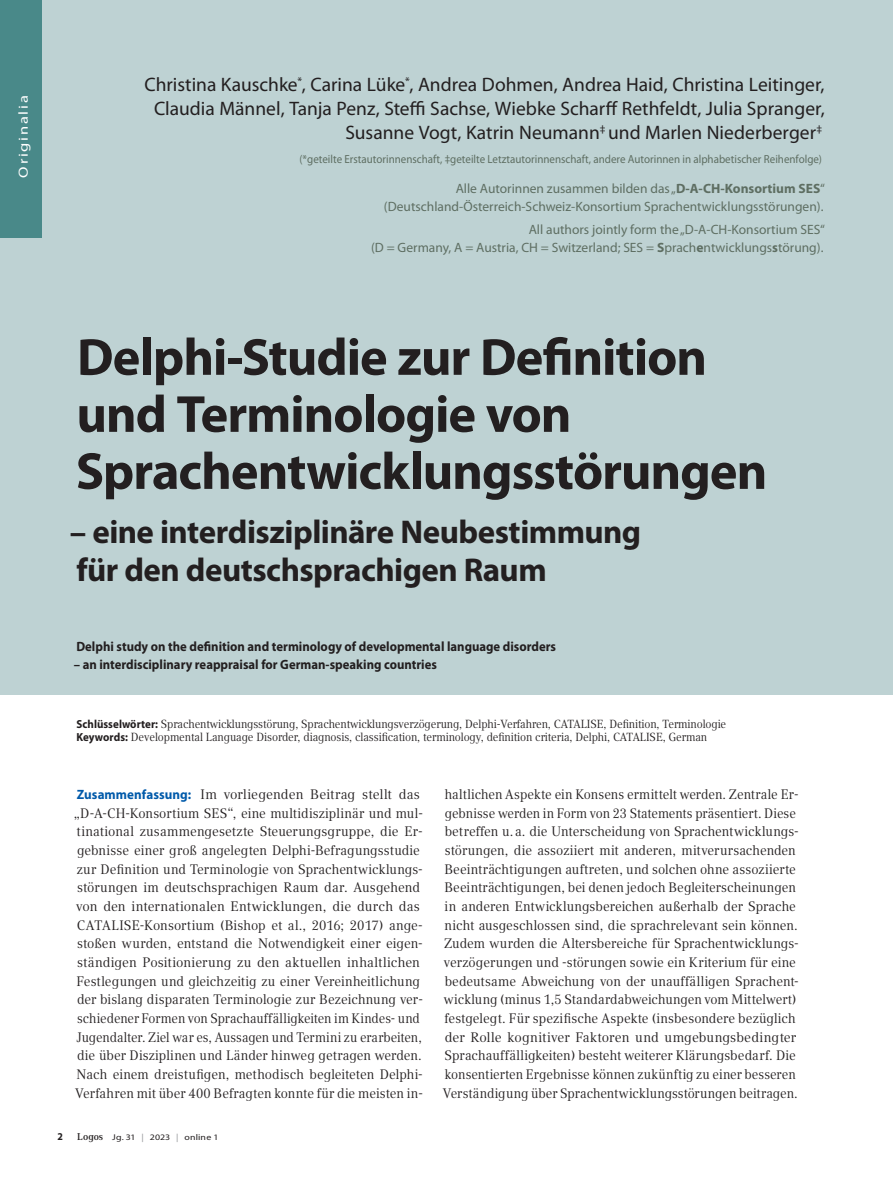
<style>
.page{position:relative;width:893px;height:1191px;background:#fff}
.page>*{position:absolute;margin:0;border:0;box-sizing:border-box;transform-origin:0 0}
.t1{font:700 52.5px/57px "Myriad Pro";letter-spacing:-.02em;color:#231f20}
.t2{font:700 33px/37.5px "Myriad Pro";letter-spacing:-.015em;color:#231f20}
.t3{font:19.5px/24px "Myriad Pro";color:#231f20;text-align:right}
.t4{font:13.65px/18.8px "Compatil Text LT Pro";color:#231f20;scale:.95 1}
.t5{font:13.65px/18.8px "Compatil Text LT Pro";color:#231f20}
.t6{font:13.5px/18px "Myriad Pro";color:#5e6e62;text-align:right}
.t7{font:700 13.5px "Myriad Pro";color:#231f20;scale:.94 1}
.t8{font:13.2px "Myriad Pro";letter-spacing:.105em;color:#fff;scale:1.25 1}
.t9{font:11.7px/13.5px "Compatil Text LT Pro";letter-spacing:-.01em;color:#231f20;scale:.94 1}
.t10{font:11.7px "Myriad Pro";color:#5e6e62;scale:.94 1}
.t11{font:700 10.5px "Myriad Pro";color:#231f20;scale:.94 1}
.t12{font:8.4px "Myriad Pro";letter-spacing:.015em;color:#231f20;scale:1.18 1}
.s1{font-weight:700}
.s2{font-family:"Myriad Pro";font-weight:700}
.s3{font-family:"Myriad Pro";font-weight:700;font-size:13.5px;color:#015aaa}
.s4{color:#939598}
.s5{font-family:"Compatil Text LT Pro";font-weight:700;font-size:9.75px}
</style>
<div class="page">
<div style="left:0;top:0;width:43px;height:238px;background:#498989"></div>
<div style="left:43px;top:0;width:850px;height:694px;background:#bed2d3"></div>
<div style="left:0;top:238px;width:51px;height:456px;background:#bed2d3"></div>
<p class="t8" style="left:15px;top:178px;width:67px;rotate:-90deg">Originalia</p>
<h3 class="t3" style="left:145px;top:72px;width:682px">Christina Kauschke<sup>*</sup>, Carina Lüke<sup>*</sup>, Andrea Dohmen, Andrea Haid, Christina Leitinger,<br>Claudia Männel, Tanja Penz, Steffi Sachse, Wiebke Scharff Rethfeldt, Julia Spranger,<br>Susanne Vogt, Katrin Neumann<sup>‡</sup> und Marlen Niederberger<sup>‡</sup></h3>
<p class="t10" style="left:299px;top:152px;width:557px">(*geteilte Erstautorinnenschaft, ‡geteilte Letztautorinnenschaft, andere Autorinnen in alphabetischer Reihenfolge)</p>
<p class="t6" style="left:384px;top:180px;width:443px">Alle Autorinnen zusammen bilden das „<span class="s1">D-A-CH-Konsortium SES</span>“ (Deutschland-Österreich-Schweiz-Konsortium Sprachentwicklungsstörungen).</p>
<p class="t6" style="left:371px;top:220px;width:455px">All authors jointly form the „D-A-CH-Konsortium SES“<br>(D = Germany, A = Austria, CH = Switzerland; SES = <span class="s1">S</span>prach<span class="s1">e</span>ntwicklungs<span class="s1">s</span>törung).</p>
<h1 class="t1" style="left:76px;top:327px;width:693px">Delphi-Studie zur Definition und Terminologie von<br>Sprachentwicklungsstörungen</h1>
<h2 class="t2" style="left:70px;top:512px;width:573px">– eine interdisziplinäre Neubestimmung für den deutschsprachigen Raum</h2>
<p class="t7" style="left:76px;top:638px;width:512px">Delphi study on the definition and terminology of developmental language disorders</p>
<p class="t7" style="left:74px;top:656px;width:388px">– an interdisciplinary reappraisal for German-speaking countries</p>
<p class="t9" style="left:77px;top:717px;width:693px"><span class="s2">Schlüsselwörter:</span> Sprachentwicklungsstörung, Sprachentwicklungsverzögerung, Delphi-Verfahren, CATALISE, Definition, Terminologie<br><span class="s2">Keywords:</span> Developmental Language Disorder, diagnosis, classification, terminology, definition criteria, Delphi, CATALISE, German</p>
<p class="t5" style="left:74px;top:785px;width:350px"><span class="s3">Zusammenfassung:</span> Im vorliegenden Beitrag stellt das „D-A-CH-Konsortium SES“, eine multidisziplinär und mul&shy;tinational zusammengesetzte Steuerungsgruppe, die Er&shy;gebnisse einer groß angelegten Delphi-Befragungsstudie zur Definition und Terminologie von Sprachentwicklungs&shy;störungen im deutschsprachigen Raum dar. Ausgehend von den internationalen Entwicklungen, die durch das CATALISE-Konsortium (Bishop et al., 2016; 2017) ange&shy;stoßen wurden, entstand die Notwendigkeit einer eigen&shy;ständigen Positionierung zu den aktuellen inhaltlichen Festlegungen und gleichzeitig zu einer Vereinheitlichung der bislang disparaten Terminologie zur Bezeichnung ver&shy;schiedener Formen von Sprachauffälligkeiten im Kindes- und Jugendalter. Ziel war es, Aussagen und Termini zu erarbeiten, die über Disziplinen und Länder hinweg getragen werden.<br>Nach einem dreistufigen, methodisch begleiteten Delphi-Verfahren mit über 400 Befragten konnte für die meisten in-</p>
<p class="t4" style="left:443px;top:785px;width:376px">haltlichen Aspekte ein Konsens ermittelt werden. Zentrale Er&shy;gebnisse werden in Form von 23 Statements präsentiert. Diese betreffen u.a. die Unterscheidung von Sprachentwicklungs&shy;störungen, die assoziiert mit anderen, mitverursachenden Beeinträchtigungen auftreten, und solchen ohne assoziierte Beeinträchtigungen, bei denen jedoch Begleiterscheinungen in anderen Entwicklungsbereichen außerhalb der Sprache nicht ausgeschlossen sind, die sprachrelevant sein können.<br>Zudem wurden die Altersbereiche für Sprachentwicklungs&shy;verzögerungen und -störungen sowie ein Kriterium für eine bedeutsame Abweichung von der unauffälligen Sprachent&shy;wicklung (minus 1,5 Standardabweichungen vom Mittelwert) festgelegt. Für spezifische Aspekte (insbesondere bezüglich der Rolle kognitiver Faktoren und umgebungsbedingter Sprachauffälligkeiten) besteht weiterer Klärungsbedarf. Die konsentierten Ergebnisse können zukünftig zu einer besseren Verständigung über Sprachentwicklungsstörungen beitragen.</p>
<p class="t11" style="left:57px;top:1129px;width:7px">2</p>
<p class="t12" style="left:131px;top:1132px;width:6px">0</p>
<p class="t12" style="left:150px;top:1132px;width:101px">Ausg. 4 <span class="s4">|</span> 2022 <span class="s4">|</span> 244 - 256</p>
<p class="t12" style="left:77px;top:1132px;width:121px"><span class="s5">Logos</span> Jg. 31 <span class="s4">|</span> 2023 <span class="s4">|</span> online 1</p>
</div>
